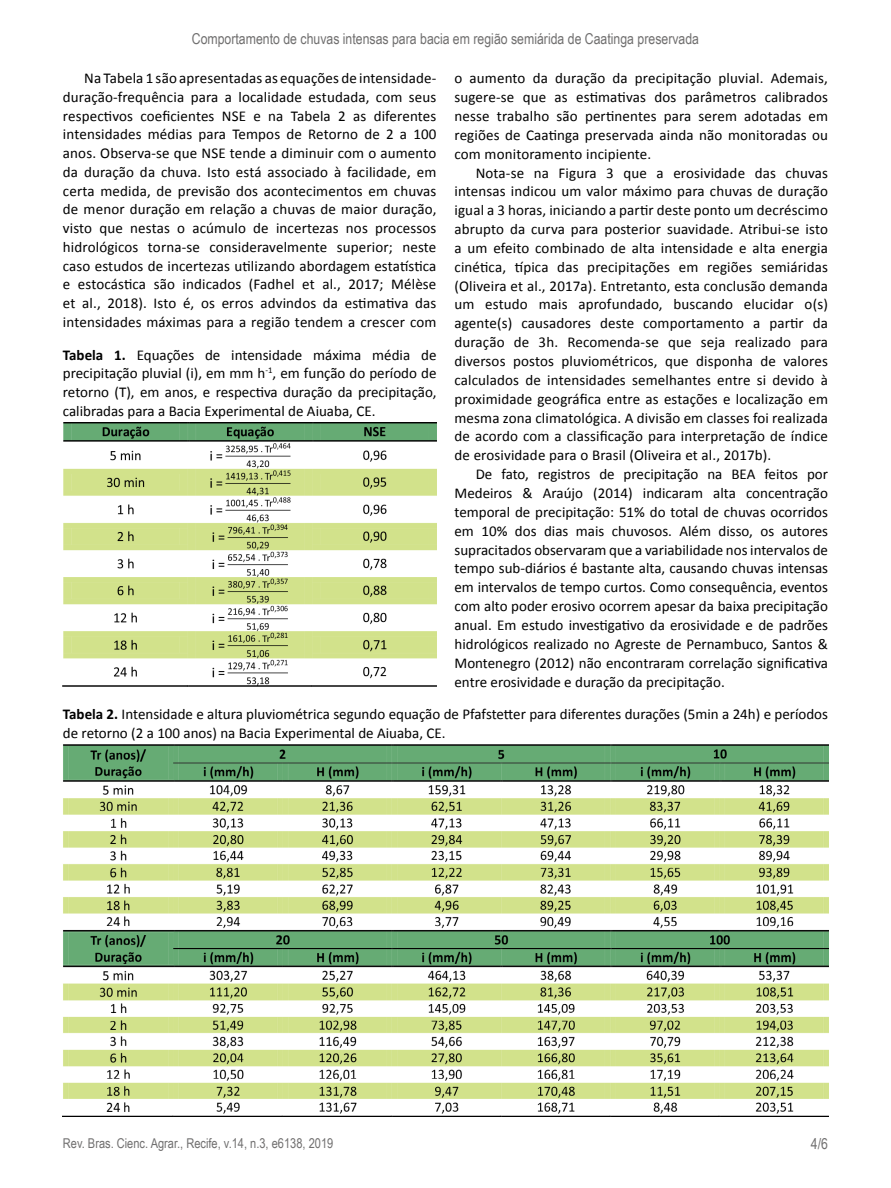
<style>
.page{position:relative;width:891px;height:1188px;background:#fff}
.page>*{position:absolute;margin:0;border:0;box-sizing:border-box;transform-origin:0 0}
.t1{font:15px/18.9px "Calibri";color:#000;text-align:justify}
.t2{font:15px "Arial Narrow";color:#706f6f}
.t3{font:13.5px "Arial Narrow";color:#706f6f}
.s1{font-weight:700}
</style>
<div class="page">
<img style="left:63px;top:422px;width:373px;height:265px">
<img style="left:63px;top:744px;width:765px;height:372px">
<p class="t2" style="left:192px;top:28px;width:509px">Comportamento de chuvas intensas para bacia em região semiárida de Caatinga preservada</p>
<p class="t1" style="left:63px;top:69px;width:375px;text-indent:21px">Na Tabela 1 são apresentadas as equações de intensidade&shy;duração-frequência para a localidade estudada, com seus respectivos coeficientes NSE e na Tabela 2 as diferentes intensidades médias para Tempos de Retorno de 2 a 100 anos. Observa-se que NSE tende a diminuir com o aumento da duração da chuva. Isto está associado à facilidade, em certa medida, de previsão dos acontecimentos em chuvas de menor duração em relação a chuvas de maior duração, visto que nestas o acúmulo de incertezas nos processos hidrológicos torna-se consideravelmente superior; neste caso estudos de incertezas utilizando abordagem estatística e estocástica são indicados (Fadhel et al., 2017; Mélèse et al., 2018). Isto é, os erros advindos da estimativa das intensidades máximas para a região tendem a crescer com</p>
<p class="t1" style="left:455px;top:69px;width:375px">o aumento da duração da precipitação pluvial. Ademais, sugere-se que as estimativas dos parâmetros calibrados nesse trabalho são pertinentes para serem adotadas em regiões de Caatinga preservada ainda não monitoradas ou com monitoramento incipiente.</p>
<p class="t1" style="left:455px;top:163px;width:375px;text-indent:21px">Nota-se na Figura 3 que a erosividade das chuvas intensas indicou um valor máximo para chuvas de duração igual a 3 horas, iniciando a partir deste ponto um decréscimo abrupto da curva para posterior suavidade. Atribui-se isto a um efeito combinado de alta intensidade e alta energia cinética, típica das precipitações em regiões semiáridas (Oliveira et al., 2017a). Entretanto, esta conclusão demanda um estudo mais aprofundado, buscando elucidar o(s) agente(s) causadores deste comportamento a partir da duração de 3h. Recomenda-se que seja realizado para diversos postos pluviométricos, que disponha de valores calculados de intensidades semelhantes entre si devido à proximidade geográfica entre as estações e localização em mesma zona climatológica. A divisão em classes foi realizada de acordo com a classificação para interpretação de índice de erosividade para o Brasil (Oliveira et al., 2017b).</p>
<p class="t1" style="left:455px;top:465px;width:375px;text-indent:21px">De fato, registros de precipitação na BEA feitos por Medeiros &amp; Araújo (2014) indicaram alta concentração temporal de precipitação: 51% do total de chuvas ocorridos em 10% dos dias mais chuvosos. Além disso, os autores supracitados observaram que a variabilidade nos intervalos de tempo sub-diários é bastante alta, causando chuvas intensas em intervalos de tempo curtos. Como consequência, eventos com alto poder erosivo ocorrem apesar da baixa precipitação anual. Em estudo investigativo da erosividade e de padrões hidrológicos realizado no Agreste de Pernambuco, Santos &amp; Montenegro (2012) não encontraram correlação significativa entre erosividade e duração da precipitação.</p>
<p class="t1" style="left:63px;top:705px;width:767px"><span class="s1">Tabela 2.</span> Intensidade e altura pluviométrica segundo equação de Pfafstetter para diferentes durações (5min a 24h) e períodos de retorno (2 a 100 anos) na Bacia Experimental de Aiuaba, CE.</p>
<p class="t1" style="left:63px;top:345px;width:375px"><span class="s1">Tabela 1.</span> Equações de intensidade máxima média de precipitação pluvial (i), em mm h<sup>-1</sup>, em função do período de retorno (T), em anos, e respectiva duração da precipitação, calibradas para a Bacia Experimental de Aiuaba, CE.</p>
<p class="t3" style="left:63px;top:1134px;width:272px">Rev. Bras. Cienc. Agrar., Recife, v.14, n.3, e6138, 2019</p>
<p class="t2" style="left:811px;top:1133px;width:19px">4/6</p>
</div>
